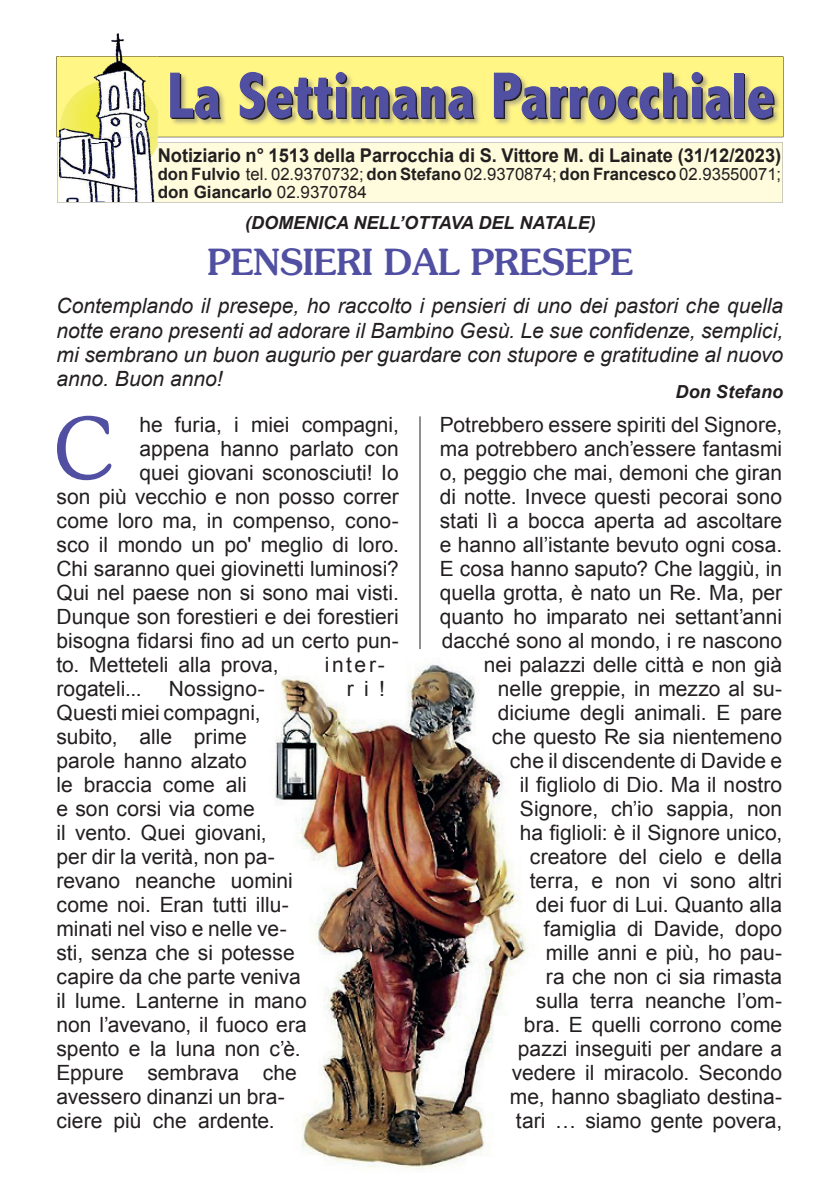
<style>
.page{position:relative;width:840px;height:1191px;background:#fff}
.page>*{position:absolute;margin:0;border:0;box-sizing:border-box;transform-origin:0 0}
.t1{font:300 84.6px "Souvenir IT Cby BT";color:#504fa1}
.t2{font:800 condensed 66px "Abadi";letter-spacing:-.005em;color:#231f20;scale:.92 1}
.t3{font:500 36px "Souvenir";color:#504fa1}
.t4{font:21px/24px "Arial";color:#231f20}
.t5{font:italic 21px/24px "Arial";color:#231f20;text-align:justify}
.t6{font:700 19px "Arial";color:#231f20;scale:.96 1}
.t7{font:italic 700 18px "Arial";color:#231f20}
.t8{font:17px/18px "Arial";color:#231f20}
.s1{font-weight:700}
</style>
<div class="page">
<img style="left:275px;top:649px;width:253px;height:520px">
<div style="left:57px;top:142px;width:725px;height:60px;background:#fffcde"></div>
<svg style="left:56px;top:56px;width:727px;height:81px;background:#f8f082"></svg>
<img style="left:60px;top:33px;width:98px;height:169px">
<img style="left:60px;top:142px;width:98px;height:1px">
<img style="left:60px;top:56px;width:98px;height:81px">
<img style="left:170px;top:73px;width:610px;height:53px">
<hr style="left:419px;top:416px;width:1px;height:233px;background:#231f20">
<h2 class="t2" style="left:168px;top:59px;width:661px">La Settimana Parrocchiale</h2>
<p class="t6" style="left:158px;top:142px;width:650px">Notiziario n° 1513 della Parrocchia di S. Vittore M. di Lainate (31/12/2023)</p>
<p class="t8" style="left:158px;top:165px;width:624px"><span class="s1">don Fulvio</span> tel. 02.9370732; <span class="s1">don Stefano</span> 02.9370874; <span class="s1">don Francesco</span> 02.93550071; <span class="s1">don Giancarlo</span> 02.9370784</p>
<p class="t7" style="left:245px;top:211px;width:352px">(DOMENICA NELL’OTTAVA DEL NATALE)</p>
<h3 class="t3" style="left:207px;top:240px;width:426px">PENSIERI DAL PRESEPE</h3>
<p class="t5" style="left:56px;top:294px;width:727px">Contemplando il presepe, ho raccolto i pensieri di uno dei pastori che quella notte erano presenti ad adorare il Bambino Gesù. Le sue confidenze, semplici, mi sembrano un buon augurio per guardare con stupore e gratitudine al nuovo anno. Buon anno!</p>
<p class="t7" style="left:675px;top:379px;width:109px">Don Stefano</p>
<h1 class="t1" style="left:54px;top:396px;width:61px">C</h1>
<p class="t4" style="left:139px;top:412px;width:261px">he furia, i miei compagni,</p>
<p class="t4" style="left:139px;top:436px;width:261px">appena hanno parlato con</p>
<p class="t4" style="left:139px;top:460px;width:261px">quei giovani sconosciuti! Io</p>
<p class="t4" style="left:56px;top:484px;width:344px">son più vecchio e non posso correr</p>
<p class="t4" style="left:56px;top:508px;width:343px">come loro ma, in compenso, cono-</p>
<p class="t4" style="left:56px;top:532px;width:344px">sco il mondo un po' meglio di loro.</p>
<p class="t4" style="left:56px;top:556px;width:343px">Chi saranno quei giovinetti luminosi?</p>
<p class="t4" style="left:56px;top:580px;width:344px">Qui nel paese non si sono mai visti.</p>
<p class="t4" style="left:56px;top:604px;width:344px">Dunque son forestieri e dei forestieri</p>
<p class="t4" style="left:56px;top:628px;width:344px">bisogna fidarsi fino ad un certo pun-</p>
<p class="t4" style="left:56px;top:652px;width:224px">to. Metteteli alla prova,</p>
<p class="t4" style="left:324px;top:652px;width:61px">inter-</p>
<p class="t4" style="left:56px;top:676px;width:87px">rogateli...</p>
<p class="t4" style="left:169px;top:676px;width:97px">Nossigno-</p>
<p class="t4" style="left:346px;top:676px;width:40px">ri!</p>
<p class="t4" style="left:56px;top:700px;width:252px">Questi miei compagni, subito, alle prime parole hanno alzato<br>le braccia come ali<br>e son corsi via come<br>il vento. Quei giovani,<br>per dir la verità, non pa&shy;revano neanche uomini come noi. Eran tutti illu&shy;minati nel viso e nelle ve&shy;sti, senza che si potesse capire da che parte veniva il lume. Lanterne in mano non l’avevano, il fuoco era spento e la luna non c’è.<br>Eppure sembrava che avessero dinanzi un bra&shy;ciere più che ardente.</p>
<p class="t4" style="left:439px;top:412px;width:344px;text-align:right">Potrebbero essere spiriti del Signore, ma potrebbero anch’essere fantasmi o, peggio che mai, demoni che giran di notte. Invece questi pecorai sono stati lì a bocca aperta ad ascoltare e hanno all’istante bevuto ogni cosa.<br>E cosa hanno saputo? Che laggiù, in quella grotta, è nato un Re. Ma, per quanto ho imparato nei settant’anni dacché sono al mondo, i re nascono nei palazzi delle città e non già nelle greppie, in mezzo al su&shy;diciume degli animali. E pare<br>che questo Re sia nientemeno<br>che il discendente di Davide e<br>il figliolo di Dio. Ma il nostro<br>Signore, ch’io sappia, non<br>ha figlioli: è il Signore unico, creatore del cielo e della<br>terra, e non vi sono altri<br>dei fuor di Lui. Quanto alla<br>famiglia di Davide, dopo<br>mille anni e più, ho pau-<br>ra che non ci sia rimasta<br>sulla terra neanche l’om-<br>bra. E quelli corrono come<br>pazzi inseguiti per andare a<br>vedere il miracolo. Secondo<br>me, hanno sbagliato destina-<br>tari … siamo gente povera,</p>
</div>
